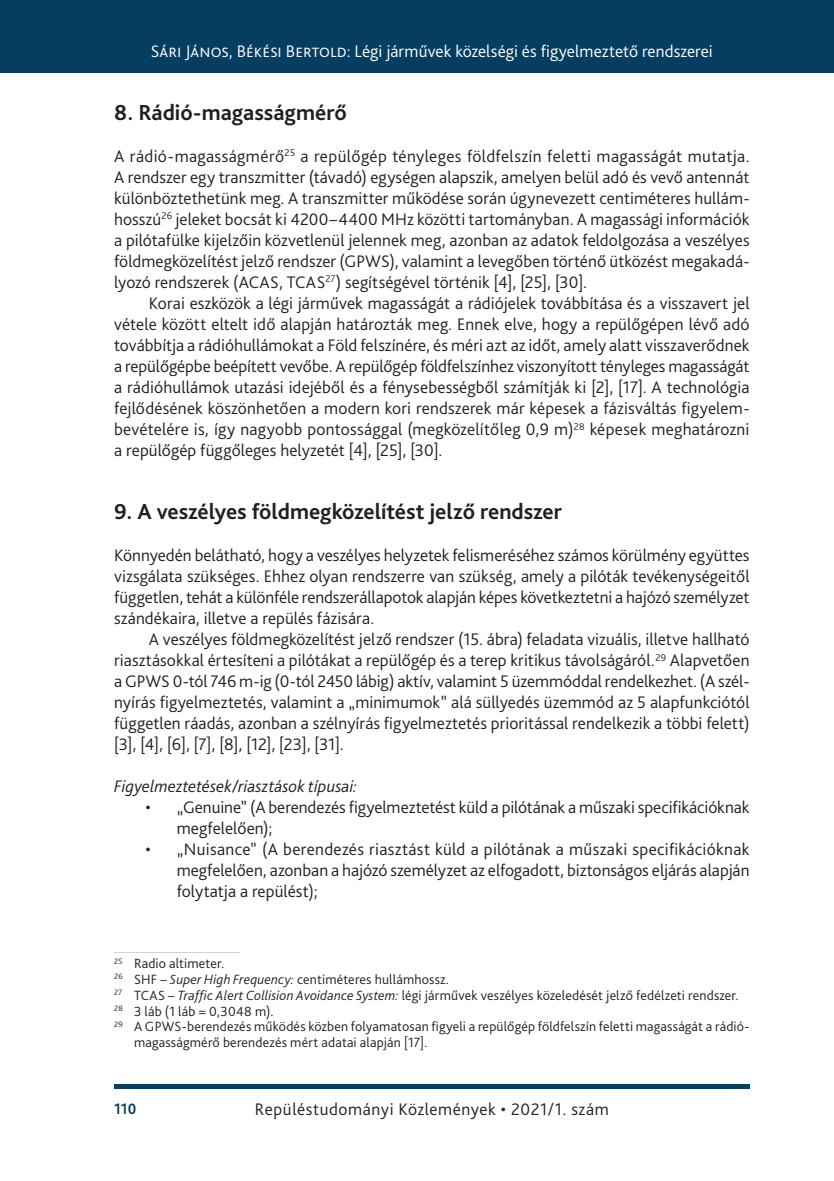
<style>
.page{position:relative;width:834px;height:1181px;background:#fff}
.page>*{position:absolute;margin:0;border:0;box-sizing:border-box;transform-origin:0 0}
._1_1__Head_bold_13{font:700 22.75px "Bliss Pro";color:#231f20}
._1__Body{font:300 17.5px/21px "Bliss Pro";letter-spacing:.005em;color:#231f20;text-align:justify}
._2__Body_1st_paragra{font:300 17.5px/21px "Bliss Pro";color:#231f20;text-align:justify}
.Bullett_üres{font:300 17.5px/21px "Bliss Pro";color:#231f20}
.t1{font:300 17.5px "Bliss Pro";letter-spacing:.005em;color:#fff}
._1__Body-2{font:300 17.5px "Bliss Pro";letter-spacing:.03em;color:#231f20}
._2__Body_1st_paragra-2{font:italic 300 17.5px "Bliss Pro";letter-spacing:.005em;color:#231f20}
.t2{font:700 15.75px "Bliss Pro";color:#063e62;scale:.95 1}
.Footnote_text{font:300 14px/15.8px "Bliss Pro";letter-spacing:.01em;color:#231f20}
.s1{font-style:italic}
</style>
<div class="page">
<div style="left:0;top:0;width:833px;height:73px;background:#063e62"></div>
<hr style="left:833px;top:0;width:1px;height:73px;background:#063e62">
<div style="left:114px;top:1084px;width:635px;height:5px;background:#063e62"></div>
<hr style="left:114px;top:952px;width:126px;height:1px;background:#d1d2d4">
<p class="t1" style="left:151px;top:41px;width:563px">Sári János, Békési Bertold: Légi járművek közelségi és figyelmeztető rendszerei</p>
<p class="_1_1__Head_bold_13" style="left:114px;top:99px;width:234px">8. Rádió-magasságmérő</p>
<p class="_2__Body_1st_paragra" style="left:114px;top:145px;width:637px">A rádió-magasságmérő<sup>25</sup> a repülőgép tényleges földfelszín feletti magasságát mutatja.<br>A rendszer egy transzmitter (távadó) egységen alapszik, amelyen belül adó és vevő antennát különböztethetünk meg. A transzmitter működése során úgynevezett centiméteres hullám&shy;hosszú<sup>26</sup> jeleket bocsát ki 4200–4400 MHz közötti tartományban. A magassági információk a pilótafülke kijelzőin közvetlenül jelennek meg, azonban az adatok feldolgozása a veszélyes földmegközelítést jelző rendszer (GPWS), valamint a levegőben történő ütközést megakadá&shy;lyozó rendszerek (ACAS, TCAS<sup>27</sup>) segítségével történik [4], [25], [30].</p>
<p class="_1__Body" style="left:114px;top:292px;width:636px;text-indent:35px">Korai eszközök a légi járművek magasságát a rádiójelek továbbítása és a visszavert jel vétele között eltelt idő alapján határozták meg. Ennek elve, hogy a repülőgépen lévő adó továbbítja a rádióhullámokat a Föld felszínére, és méri azt az időt, amely alatt visszaverődnek a repülőgépbe beépített vevőbe. A repülőgép földfelszínhez viszonyított tényleges magasságát a rádióhullámok utazási idejéből és a fénysebességből számítják ki [2], [17]. A technológia fejlődésének köszönhetően a modern kori rendszerek már képesek a fázisváltás figyelem&shy;bevételére is, így nagyobb pontossággal (megközelítőleg 0,9 m)<sup>28</sup> képesek meghatározni a repülőgép függőleges helyzetét [4], [25], [30].</p>
<p class="_1_1__Head_bold_13" style="left:114px;top:498px;width:449px">9. A veszélyes földmegközelítést jelző rendszer</p>
<p class="_2__Body_1st_paragra" style="left:114px;top:544px;width:637px">Könnyedén belátható, hogy a veszélyes helyzetek felismeréséhez számos körülmény együttes vizsgálata szükséges. Ehhez olyan rendszerre van szükség, amely a pilóták tevékenységeitől független, tehát a különféle rendszerállapotok alapján képes következtetni a hajózó személyzet szándékaira, illetve a repülés fázisára.</p>
<p class="_1__Body" style="left:114px;top:628px;width:636px;text-indent:35px">A veszélyes földmegközelítést jelző rendszer (15. ábra) feladata vizuális, illetve hallható riasztásokkal értesíteni a pilótákat a repülőgép és a terep kritikus távolságáról.<sup>29</sup> Alapvetően a GPWS 0-tól 746 m-ig (0-tól 2450 lábig) aktív, valamint 5 üzemmóddal rendelkezhet. (A szél&shy;nyírás figyelmeztetés, valamint a „minimumok” alá süllyedés üzemmód az -5 alapfunkciótól független ráadás, azonban a szélnyírás figyelmeztetés prioritással rendelkezik a többi felett) [3], [4], [6], [7], [8], [12], [23], [31].</p>
<p class="_2__Body_1st_paragra-2" style="left:114px;top:776px;width:244px">Figyelmeztetések/riasztások típusai:</p>
<p class="Bullett_üres" style="left:177px;top:796px;width:574px;text-indent:-31px">• „Genuine” (A berendezés figyelmeztetést küld a pilótának a műszaki specifikációknak megfelelően);</p>
<p class="Bullett_üres" style="left:177px;top:838px;width:574px;text-align:justify;text-indent:-31px">• „Nuisance” (A berendezés riasztást küld a pilótának a műszaki specifikációknak megfelelően, azonban a hajózó személyzet az elfogadott, biztonságos eljárás alapján folytatja a repülést);</p>
<p class="Footnote_text" style="left:114px;top:955px;width:111px"><sup>25</sup> Radio altimeter.</p>
<p class="Footnote_text" style="left:114px;top:971px;width:336px"><sup>26</sup> SHF – <span class="s1">Super High Frequency:</span> centiméteres hullámhossz.</p>
<p class="Footnote_text" style="left:114px;top:987px;width:626px"><sup>27</sup> TCAS – <span class="s1">Traffic Alert Collision Avoidance System:</span> légi járművek veszélyes közeledését jelző fedélzeti rendszer.</p>
<p class="Footnote_text" style="left:114px;top:1002px;width:161px"><sup>28</sup> -3 láb (1 láb = 0,3048 m).</p>
<p class="Footnote_text" style="left:134px;top:1018px;width:617px;text-indent:-20px"><sup>29</sup> A GPWS-berendezés működés közben folyamatosan figyeli a repülőgép földfelszín feletti magasságát a rádió&shy;magasságmérő berendezés mért adatai alapján [17].</p>
<p class="t2" style="left:114px;top:1099px;width:25px">110</p>
<p class="_1__Body-2" style="left:255px;top:1098px;width:355px">Repüléstudományi Közlemények • 2021/1. szám</p>
</div>
